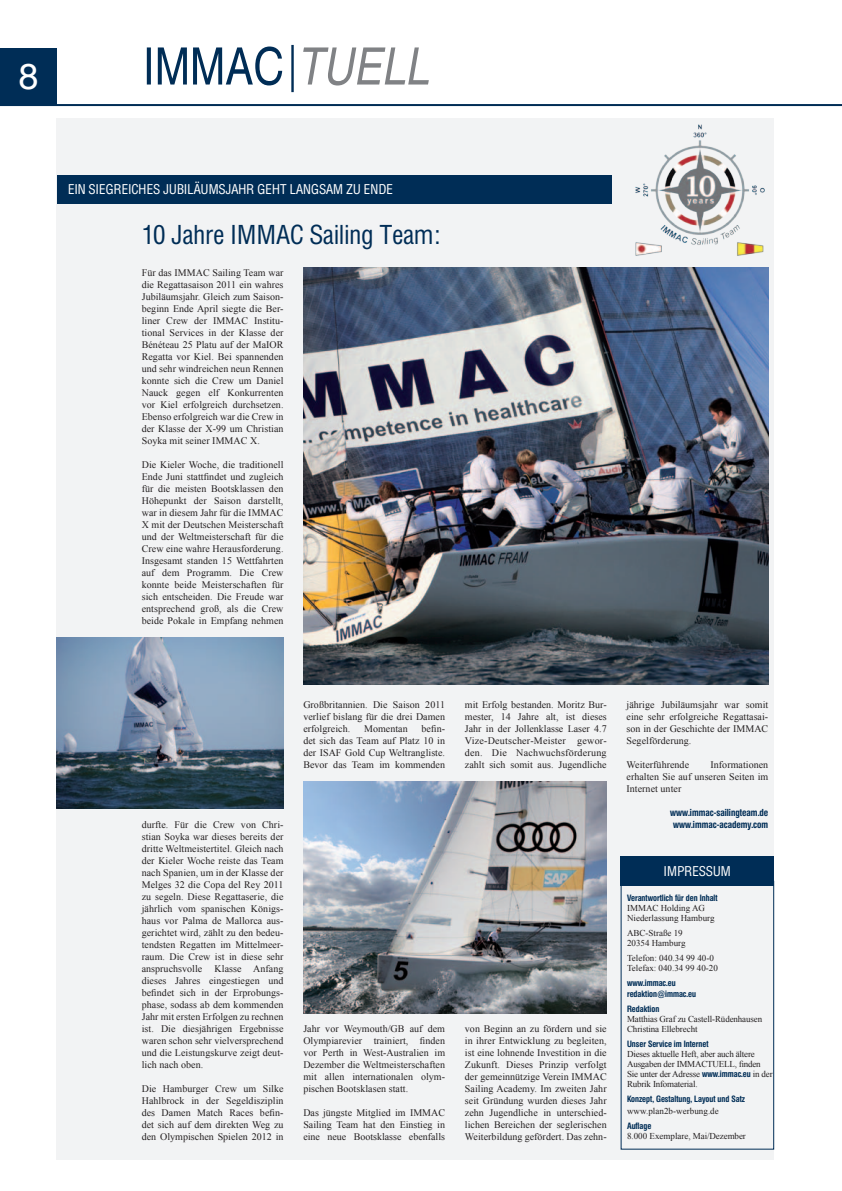
<style>
.page{position:relative;width:842px;height:1191px;background:#fff}
.page>*{position:absolute;margin:0;border:0;box-sizing:border-box;transform-origin:0 0}
.t1{font:condensed 51.6px "Helvetica";color:#002d56}
.t2{font:36px "Helvetica";color:#fff}
.t3{font:27px "Helvetica Two BQ";letter-spacing:.005em;color:#002d56}
.t4{font:14px "Helvetica Two BQ";letter-spacing:.02em;color:#fff}
.t5{font:10px/12px "Times New Roman";letter-spacing:.005em;color:#231f20;text-align:justify}
.t6{font:700 10px/12px "Helvetica Two BQ";color:#002d56}
.t7{font:9px/10px "Times New Roman";letter-spacing:-.01em;color:#231f20}
.t8{font:700 9px/10.8px "Helvetica Two BQ";color:#002d56}
.s1{font-style:italic;color:#808285}
.s2{font-family:"Helvetica Two BQ";font-weight:700;color:#002d56}
</style>
<div class="page">
<div style="left:57px;top:119px;width:717px;height:1040px;background:#f2f3f4"></div>
<hr style="left:291px;top:45px;width:3px;height:47px;background:#002d56">
<div style="left:0;top:48px;width:57px;height:57px;background:#002d56"></div>
<hr style="left:0;top:104px;width:842px;height:2px;background:#002d56">
<div style="left:57px;top:175px;width:554px;height:28px;background:#002d56"></div>
<img style="left:303px;top:267px;width:465px;height:418px">
<img style="left:57px;top:637px;width:226px;height:171px">
<img style="left:303px;top:781px;width:304px;height:232px">
<img style="left:635px;top:124px;width:130px;height:132px">
<div style="left:621px;top:881px;width:153px;height:268px;border:1px solid #002d56"></div>
<div style="left:621px;top:856px;width:153px;height:29px;background:#002d56"></div>
<h2 class="t2" style="left:18px;top:55px;width:22px">8</h2>
<h1 class="t1" style="left:143px;top:36px;width:287px">IMMAC <span class="s1">TUELL</span></h1>
<h3 class="t4" style="left:68px;top:181px;width:326px">EIN SIEGREICHES JUBILÄUMSJAHR GEHT LANGSAM ZU ENDE</h3>
<h3 class="t3" style="left:142px;top:219px;width:105px">10 JAHRE IMMAC</h3>
<h3 class="t3" style="left:310px;top:219px;width:131px">SAILING TEAM:</h3>
<p class="t5" style="left:142px;top:266px;width:143px">Für das IMMAC Sailing Team war die Regattasaison 2011 ein wahres Jubiläumsjahr. Gleich zum Saison&shy;beginn Ende April siegte die Ber&shy;liner Crew der IMMAC Institu&shy;tional Services in der Klasse der Bénéteau 25 Platu auf der MaIOR Regatta vor Kiel. Bei spannenden und sehr windreichen neun Rennen konnte sich die Crew um Daniel Nauck gegen elf Konkurrenten vor Kiel erfolgreich durchsetzen.<br>Ebenso erfolgreich war die Crew in der Klasse der X-99 um Christian Soyka mit seiner IMMAC X.</p>
<p class="t5" style="left:142px;top:458px;width:143px">Die Kieler Woche, die traditionell Ende Juni stattfindet und zugleich für die meisten Bootsklassen den Höhepunkt der Saison darstellt, war in diesem Jahr für die IMMAC X mit der Deutschen Meisterschaft und der Weltmeisterschaft für die Crew eine wahre Herausforderung.<br>Insgesamt standen 15 Wettfahrten auf dem Programm. Die Crew konnte beide Meisterschaften für sich entscheiden. Die Freude war entsprechend groß, als die Crew beide Pokale in Empfang nehmen</p>
<p class="t5" style="left:303px;top:698px;width:143px">Großbritannien. Die Saison 2011 verlief bislang für die drei Damen erfolgreich.</p>
<p class="t5" style="left:303px;top:722px;width:143px;text-indent:118px">befin&shy;det sich das Team auf Platz 10 in der ISAF Gold Cup Weltrangliste.<br>Bevor das Team im kommenden</p>
<p class="t5" style="left:364px;top:722px;width:45px">Momentan</p>
<p class="t5" style="left:142px;top:818px;width:143px">durfte. Für die Crew von Chri&shy;stian Soyka war dieses bereits der dritte Weltmeistertitel. Gleich nach der Kieler Woche reiste das Team nach Spanien, um in der Klasse der Melges 32 die Copa del Rey 2011 zu segeln. Diese Regattaserie, die jährlich vom spanischen Königs&shy;haus vor Palma de Mallorca aus&shy;gerichtet wird, zählt zu den bedeu&shy;tendsten Regatten im Mittelmeer&shy;raum. Die Crew ist in diese sehr anspruchsvolle Klasse Anfang dieses Jahres eingestiegen und befindet sich in der Erprobungs&shy;phase, sodass ab dem kommenden Jahr mit ersten Erfolgen zu rechnen ist. Die diesjährigen Ergebnisse waren schon sehr vielversprechend und die Leistungskurve zeigt deut&shy;lich nach oben.</p>
<p class="t5" style="left:142px;top:1082px;width:143px">Die Hamburger Crew um Silke Hahlbrock in der Segeldisziplin des Damen Match Races befin&shy;det sich auf dem direkten Weg zu den Olympischen Spielen 2012 in</p>
<p class="t5" style="left:303px;top:1022px;width:143px">Jahr vor Weymouth/GB auf dem Olympiarevier trainiert, finden vor Perth in West-Australien im Dezember die Weltmeisterschaften mit allen internationalen olym&shy;pischen Bootsklasen statt.</p>
<p class="t5" style="left:303px;top:1106px;width:143px">Das jüngste Mitglied im IMMAC Sailing Team hat den Einstieg in eine neue Bootsklasse ebenfalls</p>
<p class="t5" style="left:465px;top:698px;width:143px">mit Erfolg bestanden. Moritz Bur&shy;mester, 14 Jahre alt, ist dieses Jahr in der Jollenklasse Laser 4.7<br>Vize-Deutscher-Meister gewor&shy;den. Die Nachwuchsförderung zahlt sich somit aus. Jugendliche</p>
<p class="t5" style="left:465px;top:1022px;width:143px">von Beginn an zu fördern und sie in ihrer Entwicklung zu begleiten, ist eine lohnende Investition in die Zukunft. Dieses Prinzip verfolgt der gemeinnützige Verein IMMAC Sailing Academy. Im zweiten Jahr seit Gründung wurden dieses Jahr zehn Jugendliche in unterschied&shy;lichen Bereichen der seglerischen Weiterbildung gefördert. Das zehn-</p>
<p class="t5" style="left:626px;top:698px;width:143px">jährige Jubiläumsjahr war somit eine sehr erfolgreiche Regattasai&shy;son in der Geschichte der IMMAC Segelförderung.</p>
<p class="t5" style="left:626px;top:758px;width:64px">Weiterführende</p>
<p class="t5" style="left:626px;top:758px;width:143px;text-indent:84px">Informationen erhalten Sie auf unseren Seiten im Internet unter</p>
<p class="t6" style="left:670px;top:807px;width:100px">www.immac-sailingteam.de www.immac-academy.com</p>
<h3 class="t4" style="left:664px;top:862px;width:68px">IMPRESSUM</h3>
<p class="t8" style="left:627px;top:892px;width:92px">Verantwortlich für den Inhalt</p>
<p class="t7" style="left:627px;top:902px;width:89px">IMMAC Holding AG<br>Niederlassung Hamburg</p>
<p class="t7" style="left:627px;top:927px;width:60px">ABC-Straße 19<br>20354 Hamburg</p>
<p class="t7" style="left:627px;top:952px;width:92px">Telefon: 040.34 99 40-0<br>Telefax: 040.34 99 40-20</p>
<p class="t8" style="left:627px;top:978px;width:71px">www.immac.eu redaktion@immac.eu</p>
<p class="t8" style="left:627px;top:1003px;width:34px">Redaktion</p>
<p class="t7" style="left:627px;top:1014px;width:137px">Matthias Graf zu Castell-Rüdenhausen<br>Christina Ellebrecht</p>
<p class="t8" style="left:627px;top:1038px;width:83px">Unser Service im Internet</p>
<p class="t7" style="left:627px;top:1049px;width:147px">Dieses aktuelle Heft, aber auch ältere Ausgaben der IMMACTUELL, finden Sie unter der Adresse <span class="s2">www.immac.eu</span> in der Rubrik Infomaterial.</p>
<p class="t8" style="left:627px;top:1093px;width:120px">Konzept, Gestaltung, Layout und Satz</p>
<p class="t7" style="left:627px;top:1106px;width:93px">www.plan2b-werbung.de</p>
<p class="t8" style="left:627px;top:1120px;width:26px">Auflage</p>
<p class="t7" style="left:627px;top:1131px;width:120px">8.000 Exemplare, Mai/Dezember</p>
</div>
